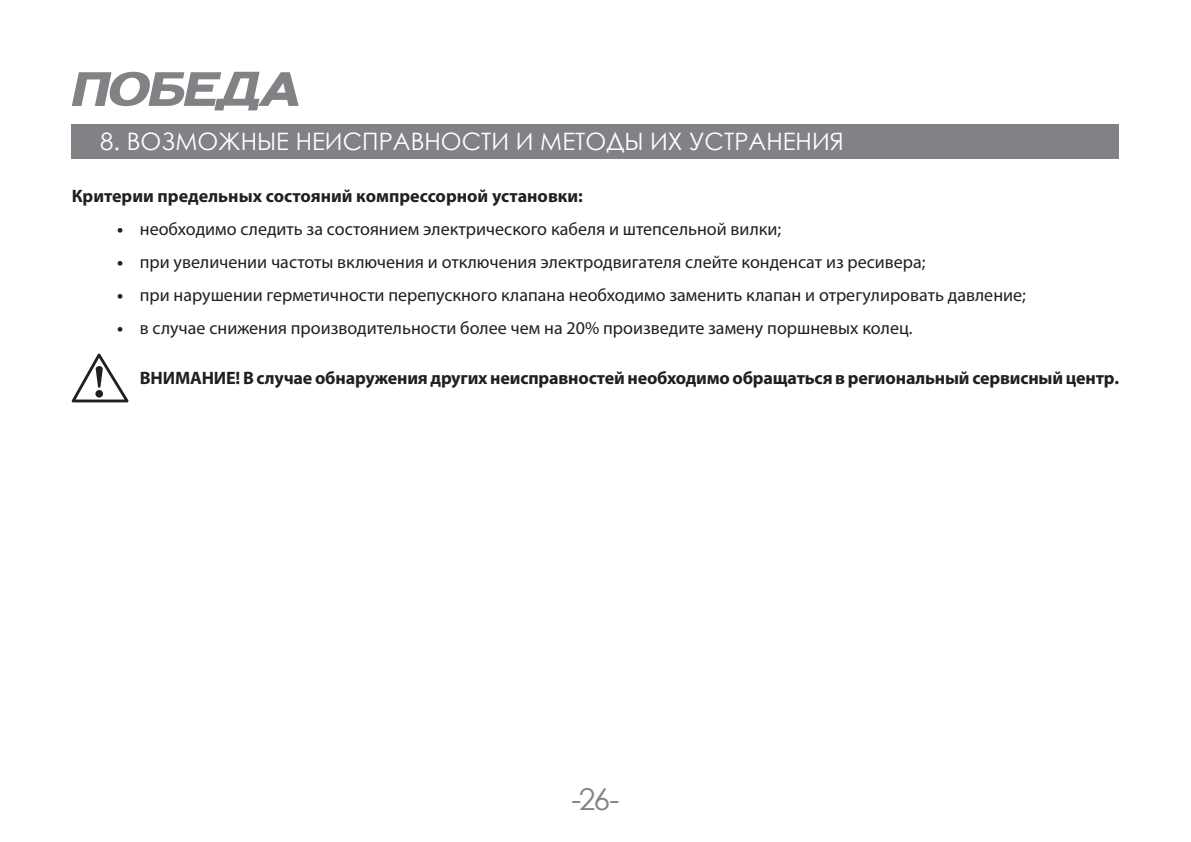
<style>
.page{position:relative;width:1191px;height:842px;background:#fff}
.page>*{position:absolute;margin:0;border:0;box-sizing:border-box;transform-origin:0 0}
.t1{font:30px "Century Gothic";color:#808285}
.t2{font:24px "Century Gothic";color:#fff}
.t3{font:18px "Myriad Pro";color:#231f20}
.t4{font:700 18px "Myriad Pro";letter-spacing:-.01em;color:#231f20}
.s1{font-weight:700}
</style>
<div class="page">
<svg style="left:72px;top:72px;width:226px;height:38px"></svg>
<div style="left:72px;top:124px;width:1046px;height:34px;background:#808285"></div>
<svg style="left:71px;top:353px;width:58px;height:49px"></svg>
<h2 class="t2" style="left:100px;top:125px;width:745px">8. ВОЗМОЖНЫЕ НЕИСПРАВНОСТИ И МЕТОДЫ ИХ УСТРАНЕНИЯ</h2>
<p class="t4" style="left:72px;top:187px;width:512px">Критерии предельных состояний компрессорной установки:</p>
<p class="t3" style="left:117px;top:220px;width:665px"><span class="s1">•</span> необходимо следить за состоянием электрического кабеля и штепсельной вилки;</p>
<p class="t3" style="left:117px;top:253px;width:809px"><span class="s1">•</span> при увеличении частоты включения и отключения электродвигателя слейте конденсат из ресивера;</p>
<p class="t3" style="left:117px;top:286px;width:910px"><span class="s1">•</span> при нарушении герметичности перепускного клапана необходимо заменить клапан и отрегулировать давление;</p>
<p class="t3" style="left:117px;top:319px;width:797px"><span class="s1">•</span> в случае снижения производительности более чем на 20% произведите замену поршневых колец.</p>
<p class="t4" style="left:140px;top:369px;width:980px">ВНИМАНИЕ! В случае обнаружения других неисправностей необходимо обращаться в региональный сервисный центр.</p>
<h1 class="t1" style="left:571px;top:781px;width:50px">-26-</h1>
</div>
